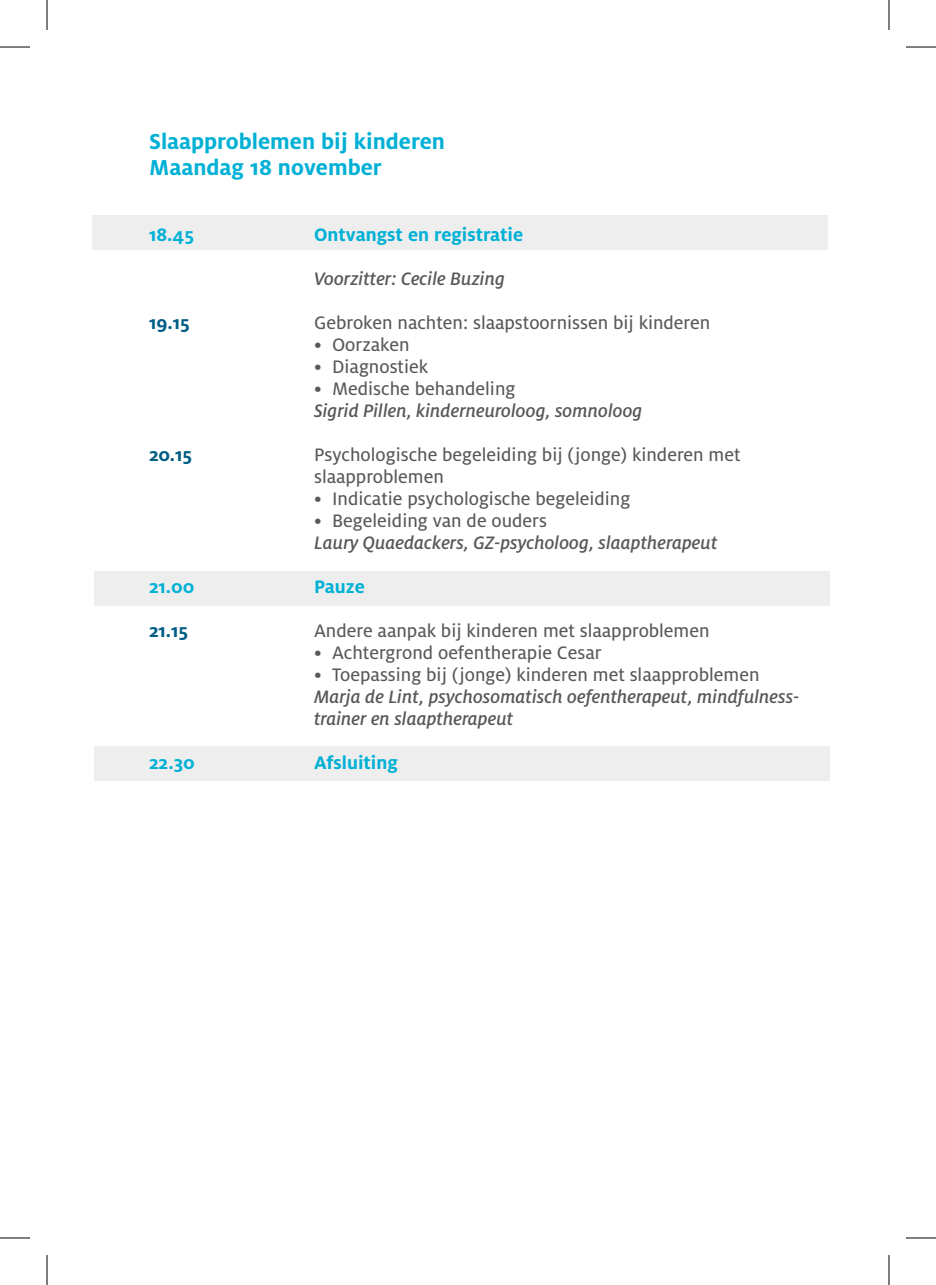
<style>
.page{position:relative;width:936px;height:1285px;background:#fff}
.page>*{position:absolute;margin:0;border:0;box-sizing:border-box;transform-origin:0 0}
.t1{font:700 24px/25.6px "Milo OT";color:#00b1d5}
.t2{font:20px/22px "Milo OT Text";color:#57585a}
.t3{font:italic 500 20px/22px "Milo OT";color:#57585a}
.t4{font:700 20px "Milo OT";color:#00b1d5}
.t5{font:700 20px "Milo OT";color:#005d85}
</style>
<div class="page">
<div style="left:92px;top:216px;width:735px;height:34px;background:#eeeeef"></div>
<div style="left:94px;top:571px;width:735px;height:34px;background:#eeeeef"></div>
<div style="left:94px;top:746px;width:735px;height:34px;background:#eeeeef"></div>
<hr style="left:0;top:47px;width:30px;height:1px;background:#000">
<hr style="left:906px;top:47px;width:30px;height:1px;background:#000">
<hr style="left:0;top:1237px;width:30px;height:1px;background:#000">
<hr style="left:906px;top:1237px;width:30px;height:1px;background:#000">
<hr style="left:47px;top:0;width:1px;height:30px;background:#000">
<hr style="left:47px;top:1255px;width:1px;height:30px;background:#000">
<hr style="left:889px;top:0;width:1px;height:30px;background:#000">
<hr style="left:889px;top:1255px;width:1px;height:30px;background:#000">
<p class="t1" style="left:149px;top:129px;width:297px">Slaapproblemen bij kinderen<br>Maandag 18 november</p>
<p class="t4" style="left:149px;top:223px;width:46px">18.45</p>
<p class="t4" style="left:314px;top:223px;width:211px">Ontvangst en registratie</p>
<p class="t3" style="left:314px;top:267px;width:192px">Voorzitter: Cecile Buzing</p>
<p class="t5" style="left:149px;top:311px;width:42px">19.15</p>
<p class="t2" style="left:314px;top:311px;width:398px">Gebroken nachten: slaapstoornissen bij kinderen</p>
<p class="t2" style="left:314px;top:333px;width:97px">• Oorzaken</p>
<p class="t2" style="left:314px;top:355px;width:116px">• Diagnostiek</p>
<p class="t2" style="left:314px;top:377px;width:203px">• Medische behandeling</p>
<p class="t3" style="left:314px;top:399px;width:330px">Sigrid Pillen, kinderneuroloog, somnoloog</p>
<p class="t5" style="left:149px;top:443px;width:45px">20.15</p>
<p class="t2" style="left:314px;top:443px;width:428px">Psychologische begeleiding bij (jonge) kinderen met slaapproblemen</p>
<p class="t2" style="left:314px;top:487px;width:318px">• Indicatie psychologische begeleiding</p>
<p class="t2" style="left:314px;top:509px;width:235px">• Begeleiding van de ouders</p>
<p class="t3" style="left:314px;top:531px;width:405px">Laury Quaedackers, GZ-psycholoog, slaaptherapeut</p>
<p class="t4" style="left:149px;top:575px;width:47px">21.00</p>
<p class="t4" style="left:314px;top:575px;width:52px">Pauze</p>
<p class="t5" style="left:149px;top:619px;width:41px">21.15</p>
<p class="t2" style="left:314px;top:619px;width:397px">Andere aanpak bij kinderen met slaapproblemen</p>
<p class="t2" style="left:314px;top:641px;width:289px">• Achtergrond oefentherapie Cesar</p>
<p class="t2" style="left:314px;top:663px;width:447px">• Toepassing bij (jonge) kinderen met slaapproblemen</p>
<p class="t3" style="left:314px;top:685px;width:487px">Marja de Lint, psychosomatisch oefentherapeut, mindfulness&shy;trainer en slaaptherapeut</p>
<p class="t4" style="left:149px;top:751px;width:47px">22.30</p>
<p class="t4" style="left:314px;top:751px;width:85px">Afsluiting</p>
</div>
